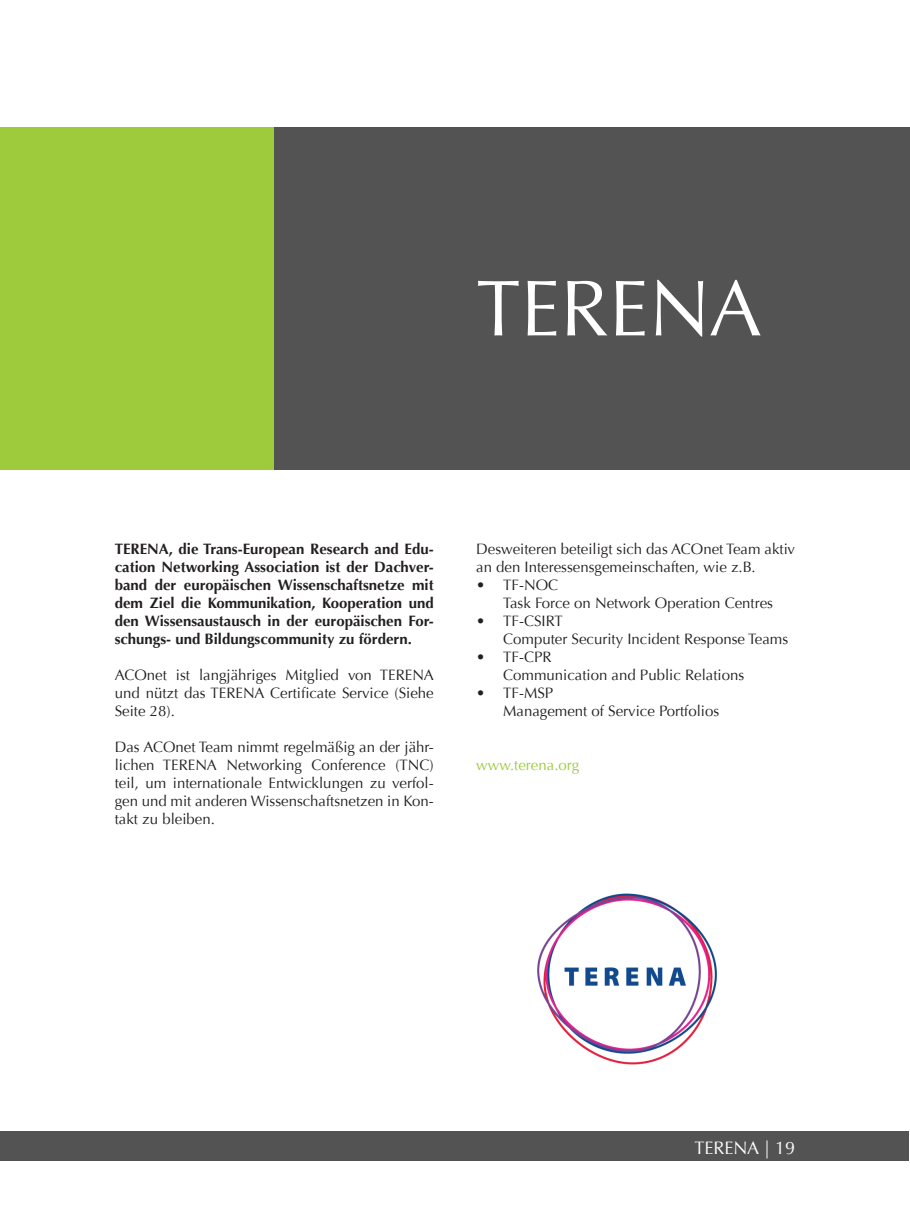
<style>
.page{position:relative;width:910px;height:1208px;background:#fff}
.page>*{position:absolute;margin:0;border:0;box-sizing:border-box;transform-origin:0 0}
.t1{font:79.5px "Optima";color:#fff}
.t2{font:18px "Optima";color:#fff}
.t3{font:15px/18px "Optima";color:#231f20}
.t4{font:700 15px/18px "Optima";color:#231f20;text-align:justify}
.t5{font:15px "Optima";color:#9dcb3b}
</style>
<div class="page">
<div style="left:0;top:1131px;width:908px;height:30px;background:#525352"></div>
<div style="left:0;top:128px;width:274px;height:342px;background:#9dcb3b"></div>
<div style="left:274px;top:128px;width:636px;height:342px;background:#525352"></div>
<img style="left:537px;top:893px;width:181px;height:172px">
<h1 class="t1" style="left:476px;top:262px;width:287px">TERENA</h1>
<p class="t4" style="left:115px;top:540px;width:320px">TERENA, die Trans-European Research and Edu&shy;cation Networking Association ist der Dachver&shy;band der europäischen Wissenschaftsnetze mit dem Ziel die Kommunikation, Kooperation und den Wissensaustausch in der europäischen For&shy;schungs- und Bildungscommunity zu fördern.</p>
<p class="t3" style="left:115px;top:666px;width:320px;text-align:justify">ACOnet ist langjähriges Mitglied von TERENA und nützt das TERENA Certificate Service (Siehe Seite 28).</p>
<p class="t3" style="left:115px;top:738px;width:320px;text-align:justify">Das ACOnet Team nimmt regelmäßig an der jähr&shy;lichen TERENA Networking Conference (TNC) teil, um internationale Entwicklungen zu verfol&shy;gen und mit anderen Wissenschaftsnetzen in Kon&shy;takt zu bleiben.</p>
<p class="t3" style="left:476px;top:540px;width:320px">Desweiteren beteiligt sich das ACOnet Team aktiv an den Interessensgemeinschaften, wie z.B.</p>
<p class="t3" style="left:503px;top:576px;width:271px;text-indent:-27px">• TF-NOC<br>Task Force on Network Operation Centres</p>
<p class="t3" style="left:503px;top:612px;width:286px;text-indent:-27px">• TF-CSIRT<br>Computer Security Incident Response Teams</p>
<p class="t3" style="left:503px;top:648px;width:242px;text-indent:-27px">• TF-CPR<br>Communication and Public Relations</p>
<p class="t3" style="left:503px;top:684px;width:218px;text-indent:-27px">• TF-MSP<br>Management of Service Portfolios</p>
<p class="t5" style="left:476px;top:756px;width:105px">www.terena.org</p>
<p class="t2" style="left:694px;top:1137px;width:102px">TERENA | 19</p>
</div>
